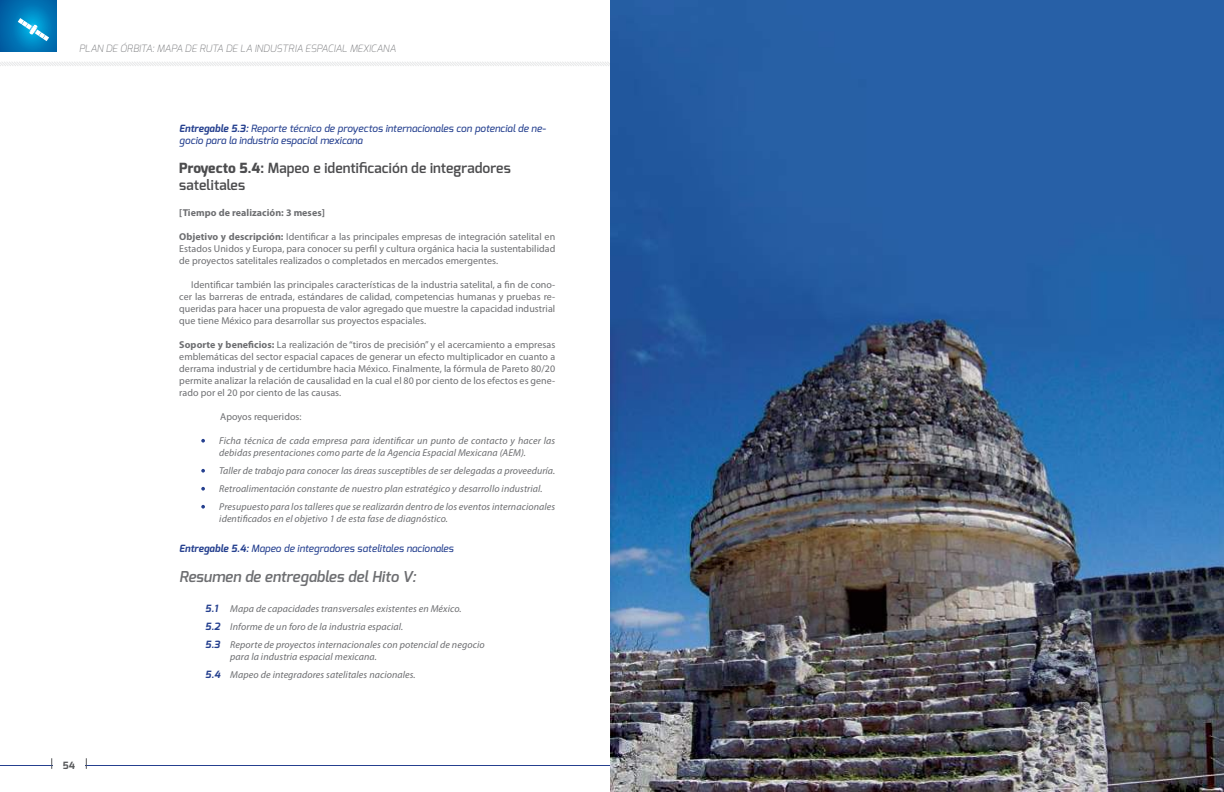
<style>
.page{position:relative;width:1224px;height:792px;background:#fff}
.page>*{position:absolute;margin:0;border:0;box-sizing:border-box;transform-origin:0 0}
.t1{font:italic 600 15px "Exo";color:#6d6e71}
.t2{font:600 14px/16.8px "Exo";letter-spacing:.005em;color:#4d4d4f}
.t3{font:10px/12px "Myriad Pro";letter-spacing:.005em;color:#6d6e71;text-align:justify}
.t4{font:italic 10px/18px "Myriad Pro";letter-spacing:.01em;color:#6d6e71}
.t5{font:italic 500 10px/12px "Exo";letter-spacing:.005em;color:#25408f}
.t6{font:italic 200 10px "Exo";color:#6d6e71}
.t7{font:700 10px "Myriad Pro";letter-spacing:.005em;color:#6d6e71}
.t8{font:italic 700 10px "Exo";color:#25408f}
.t9{font:700 10px "Exo";color:#58595b}
.s1{font-weight:700}
.s2{font-weight:800}
.s3{font-family:"Exo";font-weight:700;color:#25408f}
</style>
<div class="page">
<hr style="left:0;top:765px;width:612px;height:1px;background:#25408f">
<hr style="left:54px;top:763px;width:31px;height:4px;background:#fff">
<svg style="left:0;top:0;width:57px;height:52px;background:#0071b2"></svg>
<svg style="left:18px;top:18px;width:31px;height:23px"></svg>
<svg style="left:0;top:60px;width:611px;height:7px"></svg>
<svg style="left:201px;top:439px;width:4px;height:4px"></svg>
<svg style="left:201px;top:469px;width:4px;height:4px"></svg>
<svg style="left:201px;top:487px;width:4px;height:4px"></svg>
<svg style="left:201px;top:505px;width:4px;height:4px"></svg>
<img style="left:611px;top:0;width:613px;height:792px">
<p class="t6" style="left:79px;top:42px;width:318px">PLAN DE ÓRBITA: MAPA DE RUTA DE LA INDUSTRIA ESPACIAL MEXICANA</p>
<p class="t9" style="left:63px;top:759px;width:14px">54</p>
<p class="t5" style="left:179px;top:122px;width:368px"><span class="s1">Entregable 5.3:</span> Reporte técnico de proyectos internacionales con potencial de ne&shy;gocio para la industria espacial mexicana</p>
<h2 class="t2" style="left:179px;top:159px;width:333px"><span class="s2">Proyecto 5.4:</span> Mapeo e identificación de integradores satelitales</h2>
<p class="t7" style="left:179px;top:206px;width:147px">[Tiempo de realización: 3 meses]</p>
<p class="t3" style="left:179px;top:230px;width:378px"><span class="s1">Objetivo y descripción:</span> Identificar a las principales empresas de integración satelital en Estados Unidos y Europa, para conocer su perfil y cultura orgánica hacia la sustentabilidad de proyectos satelitales realizados o completados en mercados emergentes.</p>
<p class="t3" style="left:179px;top:278px;width:378px;text-indent:12px">Identificar también las principales características de la industria satelital, a fin de cono&shy;cer las barreras de entrada, estándares de calidad, competencias humanas y pruebas re&shy;queridas para hacer una propuesta de valor agregado que muestre la capacidad industrial que tiene México para desarrollar sus proyectos espaciales.</p>
<p class="t3" style="left:179px;top:338px;width:378px"><span class="s1">Soporte y beneficios:</span> La realización de “tiros de precisión” y el acercamiento a empresas emblemáticas del sector espacial capaces de generar un efecto multiplicador en cuanto a derrama industrial y de certidumbre hacia México. Finalmente, la fórmula de Pareto 80/20 permite analizar la relación de causalidad en la cual el 80 por ciento de los efectos es gene&shy;rado por el 20 por ciento de las causas.</p>
<p class="t3" style="left:220px;top:410px;width:83px">Apoyos requeridos:</p>
<p class="t4" style="left:219px;top:434px;width:338px;line-height:12px">Ficha técnica de cada empresa para identificar un punto de contacto y hacer las debidas presentaciones como parte de la Agencia Espacial Mexicana (AEM).</p>
<p class="t4" style="left:219px;top:461px;width:338px">Taller de trabajo para conocer las áreas susceptibles de ser delegadas a proveeduría.<br>Retroalimentación constante de nuestro plan estratégico y desarrollo industrial.<br>Presupuesto para los talleres que se realizarán dentro de los eventos internacionales</p>
<p class="t4" style="left:219px;top:509px;width:230px">identificados en el objetivo 1 de esta fase de diagnóstico.</p>
<p class="t5" style="left:179px;top:542px;width:276px"><span class="s1">Entregable 5.4:</span> Mapeo de integradores satelitales nacionales</p>
<h1 class="t1" style="left:179px;top:567px;width:238px">Resumen de entregables del Hito V:</h1>
<p class="t8" style="left:205px;top:602px;width:14px">5.1</p>
<p class="t4" style="left:205px;top:599px;width:281px;text-indent:25px">Mapa de capacidades transversales existentes en México.<br><span class="s3">5.2</span> Informe de un foro de la industria espacial.<br><span class="s3">5.3</span> Reporte de proyectos internacionales con potencial de negocio</p>
<p class="t4" style="left:205px;top:647px;width:212px;text-indent:25px">para la industria espacial mexicana.<br><span class="s3">5.4</span> Mapeo de integradores satelitales nacionales.</p>
</div>
